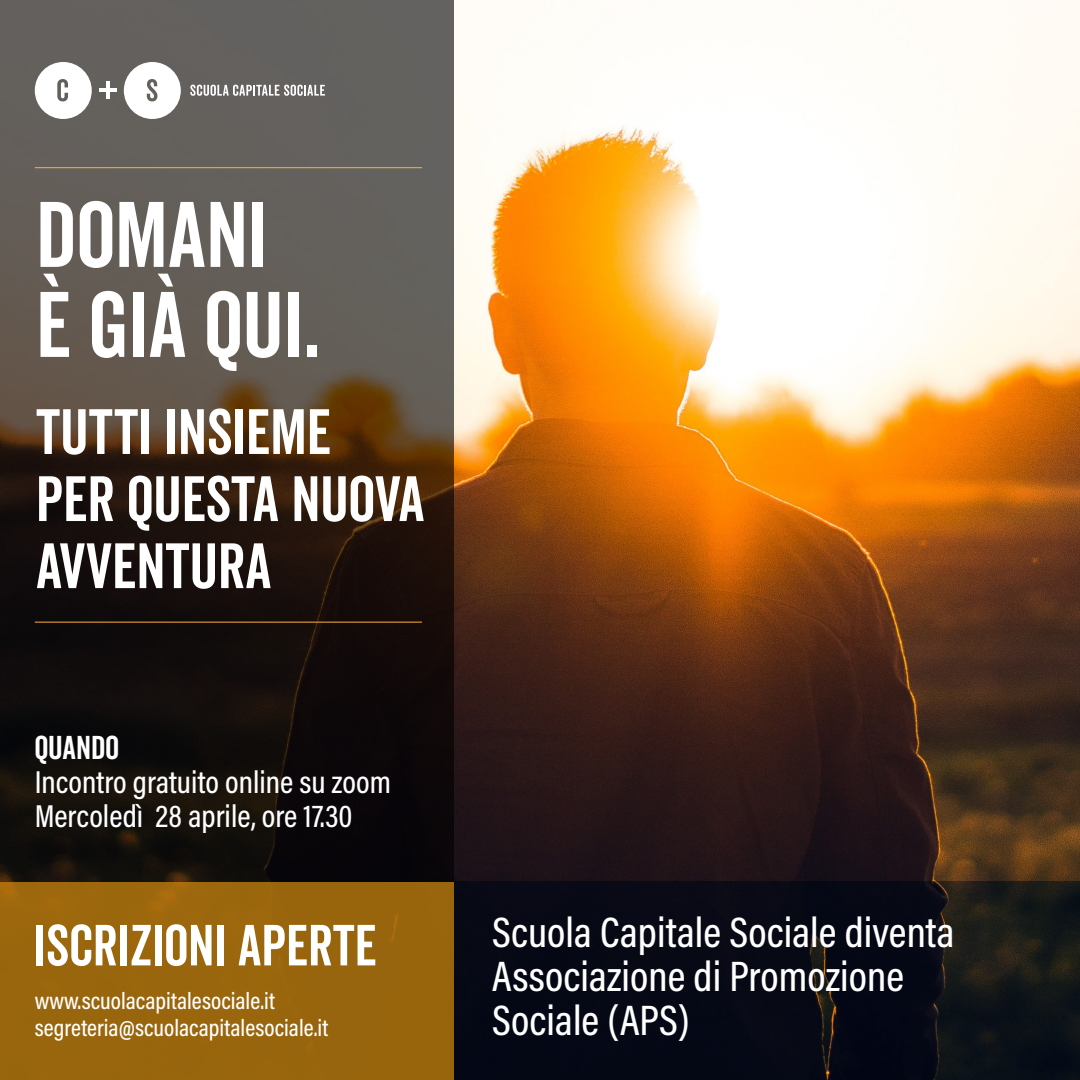
<style>
.page{position:relative;width:1080px;height:1080px;background:#fff}
.page>*{position:absolute;margin:0;border:0;box-sizing:border-box;transform-origin:0 0}
.t1{font:90px/90px "Veneer Clean";color:#fff}
.t2{font:62px/67.1px "Veneer Clean";color:#fff}
.t3{font:56.1px "Veneer Clean";color:#fff}
.t4{font:43px/44px "Acumin Variable Concept";color:#fff}
.t5{font:32px/34px "Acumin Variable Concept";color:#fff}
.t6{font:24px/27px "Acumin Variable Concept";color:#fff}
.s1{font-family:"Veneer Clean"}
</style>
<div class="page">
<img style="left:454px;top:0;width:626px;height:882px">
<svg style="left:0;top:0;width:454px;height:882px;background:#3d342e"></svg>
<div style="left:0;top:882px;width:454px;height:198px;background:#98660d"></div>
<svg style="left:190px;top:85px;width:135px;height:11px"></svg>
<svg style="left:35px;top:62px;width:146px;height:57px"></svg>
<hr style="left:35px;top:167px;width:387px;height:1px;background:#ffb239">
<hr style="left:35px;top:622px;width:387px;height:1px;background:#ffb239">
<svg style="left:454px;top:882px;width:626px;height:198px;background:#0a0c15"></svg>
<p class="t1" style="left:36px;top:189px;width:286px">DOMANI<br>È GIÀ QUI.</p>
<p class="t2" style="left:36px;top:398px;width:390px">TUTTI INSIEME<br>PER QUESTA NUOVA<br>AVVENTURA</p>
<p class="t5" style="left:35px;top:730px;width:358px"><span class="s1">QUANDO<br></span>Incontro gratuito online su zoom<br>Mercoledì 28 aprile, ore 17.30</p>
<p class="t3" style="left:34px;top:911px;width:345px">ISCRIZIONI APERTE</p>
<p class="t4" style="left:492px;top:908px;width:464px">Scuola Capitale Sociale diventa<br>Associazione di Promozione<br>Sociale (APS)</p>
<p class="t6" style="left:35px;top:987px;width:295px">www.scuolacapitalesociale.it segreteria@scuolacapitalesociale.it</p>
</div>
